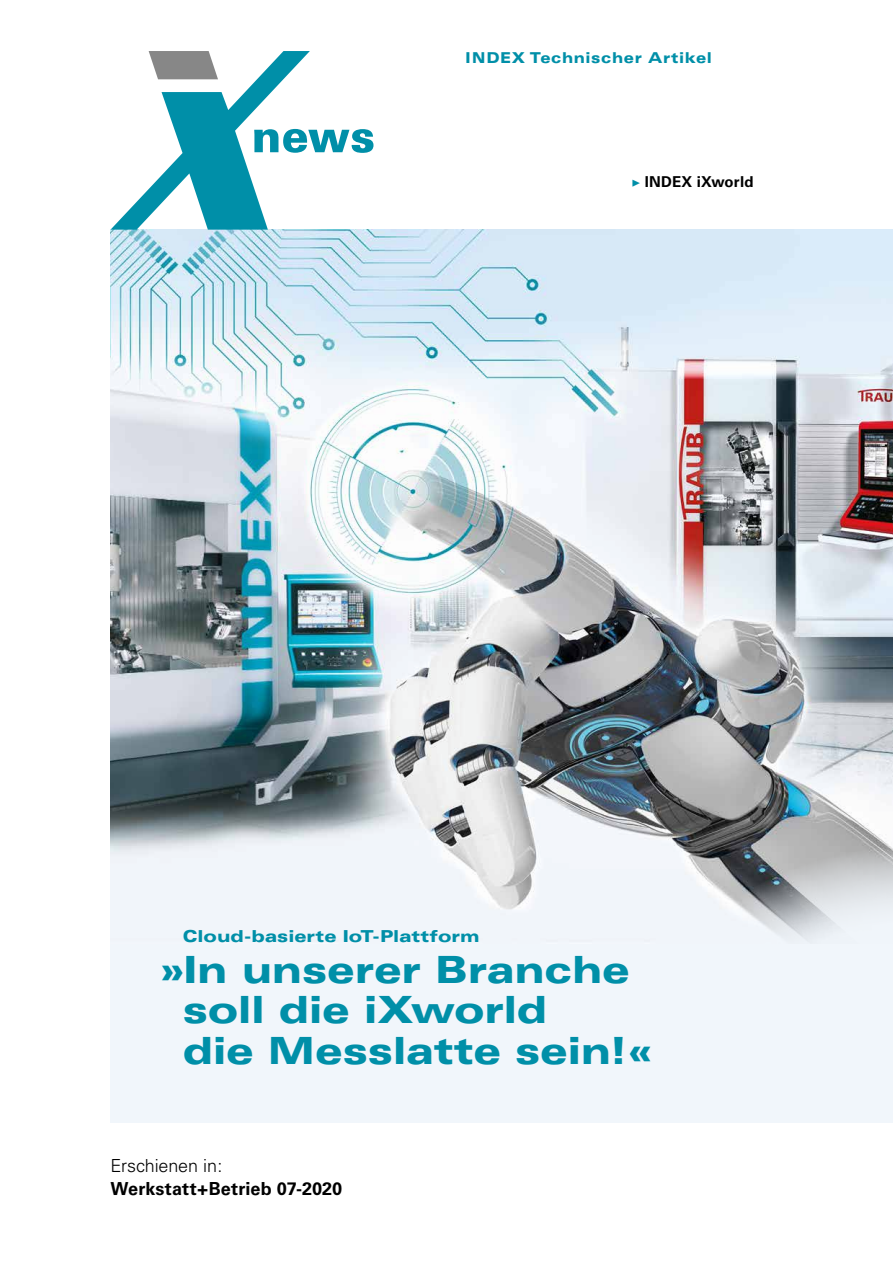
<style>
.page{position:relative;width:893px;height:1263px;background:#fff}
.page>*{position:absolute;margin:0;border:0;box-sizing:border-box;transform-origin:0 0}
.t1{font:900 expanded 37.5px/40.5px "Univers";letter-spacing:-.01em;color:#008fa8}
.t2{font:700 18px "Univers";letter-spacing:.005em;color:#000}
.t3{font:300 18px "Univers";letter-spacing:-.01em;color:#000}
.t4{font:900 expanded 16.5px "Univers";color:#008fa8}
.t5{font:900 expanded 15px "Univers";letter-spacing:.045em;color:#008fa8;scale:.92 1}
.t6{font:700 15px "Univers";letter-spacing:.015em;color:#000}
.s1{font-family:"Minion Pro";font-weight:400;color:#008fa8}
</style>
<div class="page">
<div style="left:111px;top:230px;width:782px;height:893px;background:#f1f6fb"></div>
<img style="left:111px;top:230px;width:782px;height:679px">
<svg style="left:111px;top:51px;width:262px;height:179px"></svg>
<svg style="left:665px;top:831px;width:228px;height:110px"></svg>
<p class="t5" style="left:466px;top:49px;width:269px">INDEX Technischer Artikel</p>
<p class="t6" style="left:631px;top:173px;width:124px"><span class="s1">▶</span> INDEX iXworld</p>
<p class="t4" style="left:183px;top:927px;width:298px">Cloud-basierte IoT-Plattform</p>
<p class="t1" style="left:183px;top:949px;width:472px;text-indent:-23px">»In unserer Branche soll die iXworld<br>die Messlatte sein!«</p>
<p class="t3" style="left:111px;top:1155px;width:113px">Erschienen in:</p>
<p class="t2" style="left:111px;top:1178px;width:233px">Werkstatt+Betrieb 07-2020</p>
</div>
